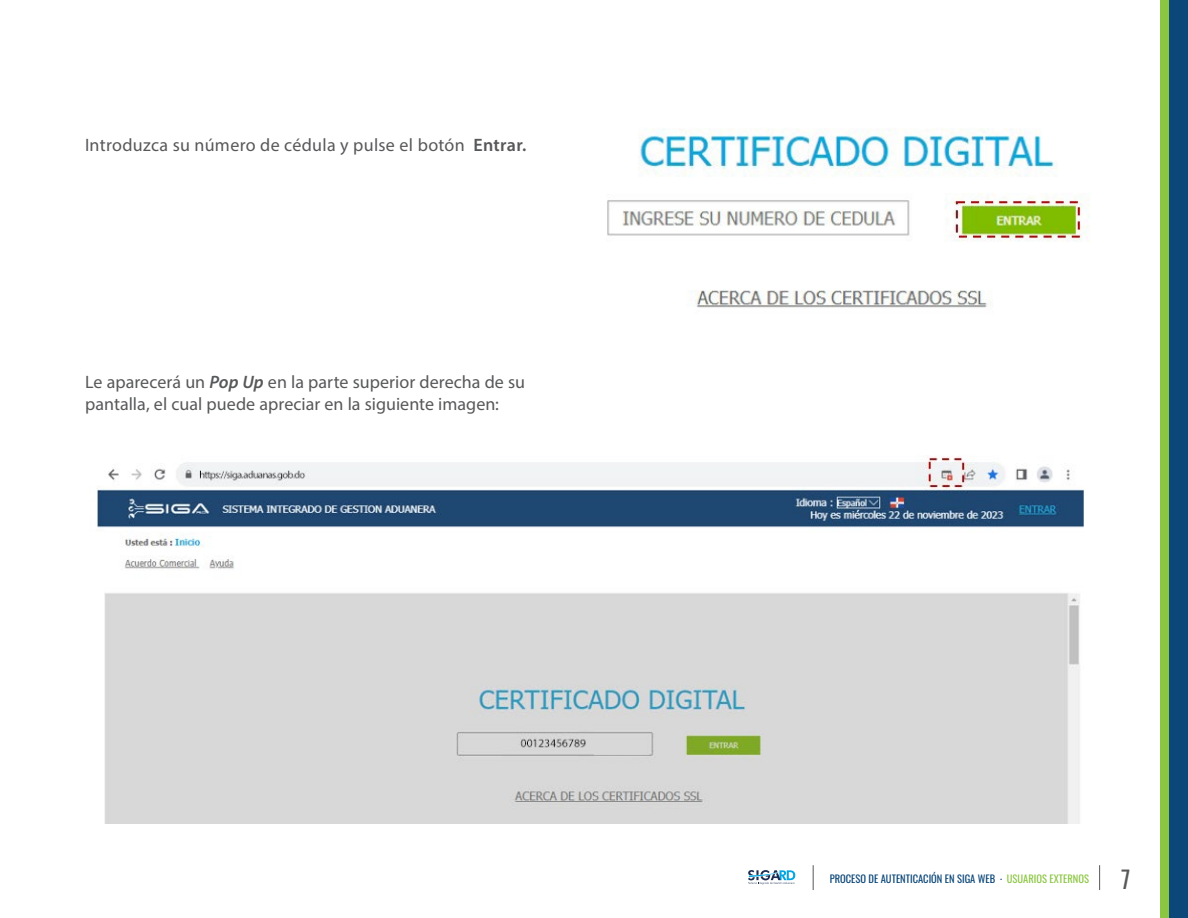
<style>
.page{position:relative;width:1188px;height:918px;background:#fff}
.page>*{position:absolute;margin:0;border:0;box-sizing:border-box;transform-origin:0 0}
.t1{font:24px "Oswald";color:#57585a}
.t2{font:18px/21.6px "Myriad Pro";letter-spacing:.005em;color:#57585a}
.t3{font:10.5px "Oswald";color:#0a4677}
.s1{font-weight:600}
.s2{font-weight:600;font-style:italic}
.s3{color:#8bc642}
</style>
<div class="page">
<div style="left:1160px;top:0;width:28px;height:918px;background:#8bc642"></div>
<div style="left:1169px;top:0;width:19px;height:918px;background:#0c4779"></div>
<svg style="left:1099px;top:865px;width:1px;height:25px"></svg>
<svg style="left:813px;top:865px;width:1px;height:25px"></svg>
<svg style="left:748px;top:870px;width:47px;height:14px"></svg>
<img style="left:607px;top:128px;width:483px;height:180px">
<img style="left:96px;top:456px;width:988px;height:368px">
<p class="t2" style="left:85px;top:134px;width:443px">Introduzca su número de cédula y pulse el botón <span class="s1">Entrar.</span></p>
<p class="t2" style="left:85px;top:371px;width:442px">Le aparecerá un <span class="s2">Pop Up</span> en la parte superior derecha de su pantalla, el cual puede apreciar en la siguiente imagen:</p>
<p class="t3" style="left:830px;top:869px;width:261px">PROCESO DE AUTENTICACIÓN EN SIGA WEB . <span class="s3">USUARIOS EXTERNOS</span></p>
<h1 class="t1" style="left:1121px;top:858px;width:11px">7</h1>
</div>
